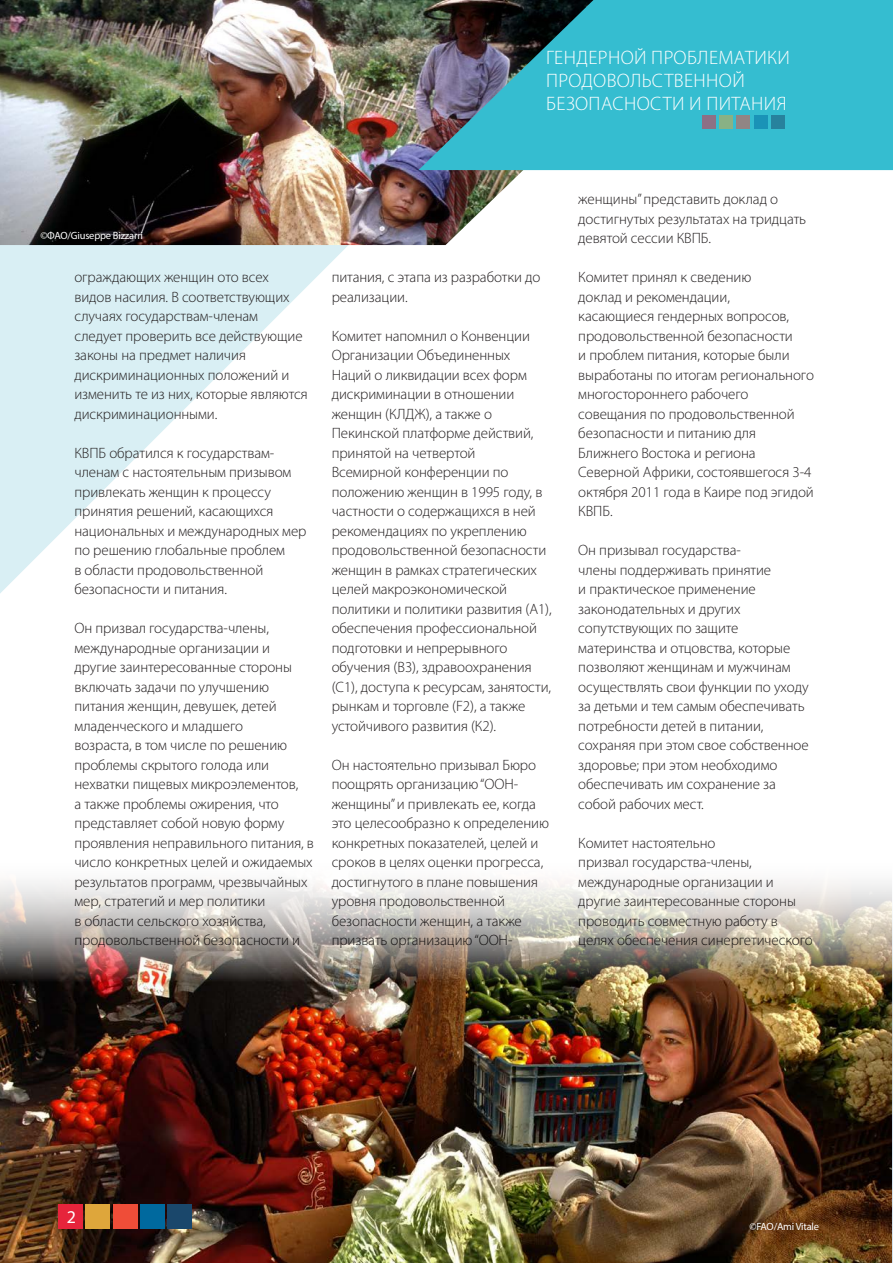
<style>
.page{position:relative;width:893px;height:1263px;background:#fff}
.page>*{position:absolute;margin:0;border:0;box-sizing:border-box;transform-origin:0 0}
.t1{font:300 19.5px/23.4px "Myriad Pro";letter-spacing:.02em;color:#fff}
.t2{font:18px "Myriad Pro";color:#fff}
.t3{font:300 15px/19.5px "Myriad Pro";letter-spacing:-.005em;color:#231f20}
.t4{font:10.5px "Myriad Pro";letter-spacing:-.02em;color:#fff}
</style>
<div class="page">
<svg style="left:0;top:245px;width:445px;height:348px"></svg>
<img style="left:0;top:0;width:617px;height:245px">
<svg style="left:419px;top:0;width:474px;height:170px;background:#39a6b7"></svg>
<div style="left:719px;top:116px;width:14px;height:13px;background:#89b185"></div>
<div style="left:754px;top:116px;width:13px;height:13px;background:#1a93b7"></div>
<div style="left:771px;top:116px;width:14px;height:13px;background:#27829d"></div>
<div style="left:702px;top:116px;width:13px;height:13px;background:#8d7085"></div>
<div style="left:737px;top:116px;width:13px;height:13px;background:#918584"></div>
<img style="left:0;top:881px;width:892px;height:382px">
<div style="left:86px;top:1204px;width:24px;height:24px;background:#dea63b"></div>
<div style="left:140px;top:1204px;width:24px;height:24px;background:#00699e"></div>
<div style="left:167px;top:1204px;width:25px;height:24px;background:#1a476b"></div>
<div style="left:58px;top:1204px;width:25px;height:24px;background:#e6243b"></div>
<div style="left:113px;top:1204px;width:24px;height:24px;background:#ef4d38"></div>
<h1 class="t1" style="left:546px;top:45px;width:245px">ГЕНДЕРНОЙ ПРОБЛЕМАТИКИ<br>ПРОДОВОЛЬСТВЕННОЙ<br>БЕЗОПАСНОСТИ И ПИТАНИЯ</h1>
<p class="t4" style="left:40px;top:229px;width:104px">©ФАО/Giuseppe Bizzarri</p>
<p class="t3" style="left:74px;top:267px;width:235px">ограждающих женщин ото всех видов насилия. В соответствующих случаях государствам-членам следует проверить все действующие законы на предмет наличия дискриминационных положений и изменить те из них, которые являются дискриминационными.</p>
<p class="t3" style="left:74px;top:443px;width:234px">КВПБ обратился к государствам&shy;членам с настоятельным призывом привлекать женщин к процессу принятия решений, касающихся национальных и международных мер по решению глобальные проблем<br>в области продовольственной безопасности и питания.</p>
<p class="t3" style="left:74px;top:618px;width:241px">Он призвал государства-члены, международные организации и другие заинтересованные стороны включать задачи по улучшению питания женщин, девушек, детей младенческого и младшего<br>возраста, в том числе по решению проблемы скрытого голода или нехватки пищевых микроэлементов,<br>а также проблемы ожирения, что представляет собой новую форму проявления неправильного питания, в число конкретных целей и ожидаемых результатов программ, чрезвычайных мер, стратегий и мер политики<br>в области сельского хозяйства, продовольственной безопасности и</p>
<p class="t3" style="left:332px;top:267px;width:210px">питания, с этапа из разработки до реализации.</p>
<p class="t3" style="left:332px;top:326px;width:222px">Комитет напомнил о Конвенции<br>Организации Объединенных<br>Наций о ликвидации всех форм дискриминации в отношении женщин (КЛДЖ), а также о<br>Пекинской платформе действий, принятой на четвертой<br>Всемирной конференции по положению женщин в 1995 году, в частности о содержащихся в ней рекомендациях по укреплению продовольственной безопасности женщин в рамках стратегических целей макроэкономической политики и политики развития (А1), обеспечения профессиональной подготовки и непрерывного обучения (В3), здравоохранения (С1), доступа к ресурсам, занятости, рынкам и торговле (F2), а также устойчивого развития (К2).</p>
<p class="t3" style="left:332px;top:755px;width:219px">Он настоятельно призывал Бюро поощрять организацию “ООН&shy;женщины” и привлекать ее, когда это целесообразно к определению конкретных показателей, целей и сроков в целях оценки прогресса, достигнутого в плане повышения уровня продовольственной безопасности женщин, а также призвать организацию “ООН-</p>
<p class="t3" style="left:578px;top:189px;width:229px">женщины” представить доклад о достигнутых результатах на тридцать девятой сессии КВПБ.</p>
<p class="t3" style="left:578px;top:267px;width:237px">Комитет принял к сведению<br>доклад и рекомендации,<br>касающиеся гендерных вопросов, продовольственной безопасности<br>и проблем питания, которые были выработаны по итогам регионального многостороннего рабочего совещания по продовольственной безопасности и питанию для<br>Ближнего Востока и региона<br>Северной Африки, состоявшегося 3-4 октября 2011 года в Каире под эгидой<br>КВПБ.</p>
<p class="t3" style="left:578px;top:540px;width:232px">Он призывал государства-<br>члены поддерживать принятие<br>и практическое применение законодательных и других сопутствующих по защите материнства и отцовства, которые позволяют женщинам и мужчинам осуществлять свои функции по уходу за детьми и тем самым обеспечивать потребности детей в питании, сохраняя при этом свое собственное здоровье; при этом необходимо обеспечивать им сохранение за собой рабочих мест.</p>
<p class="t3" style="left:578px;top:833px;width:236px">Комитет настоятельно<br>призвал государства-члены, международные организации и другие заинтересованные стороны проводить совместную работу в целях обеспечения синергетического</p>
<p class="t2" style="left:67px;top:1206px;width:11px">2</p>
<p class="t4" style="left:750px;top:1220px;width:71px">©FAO/Ami Vitale</p>
</div>
